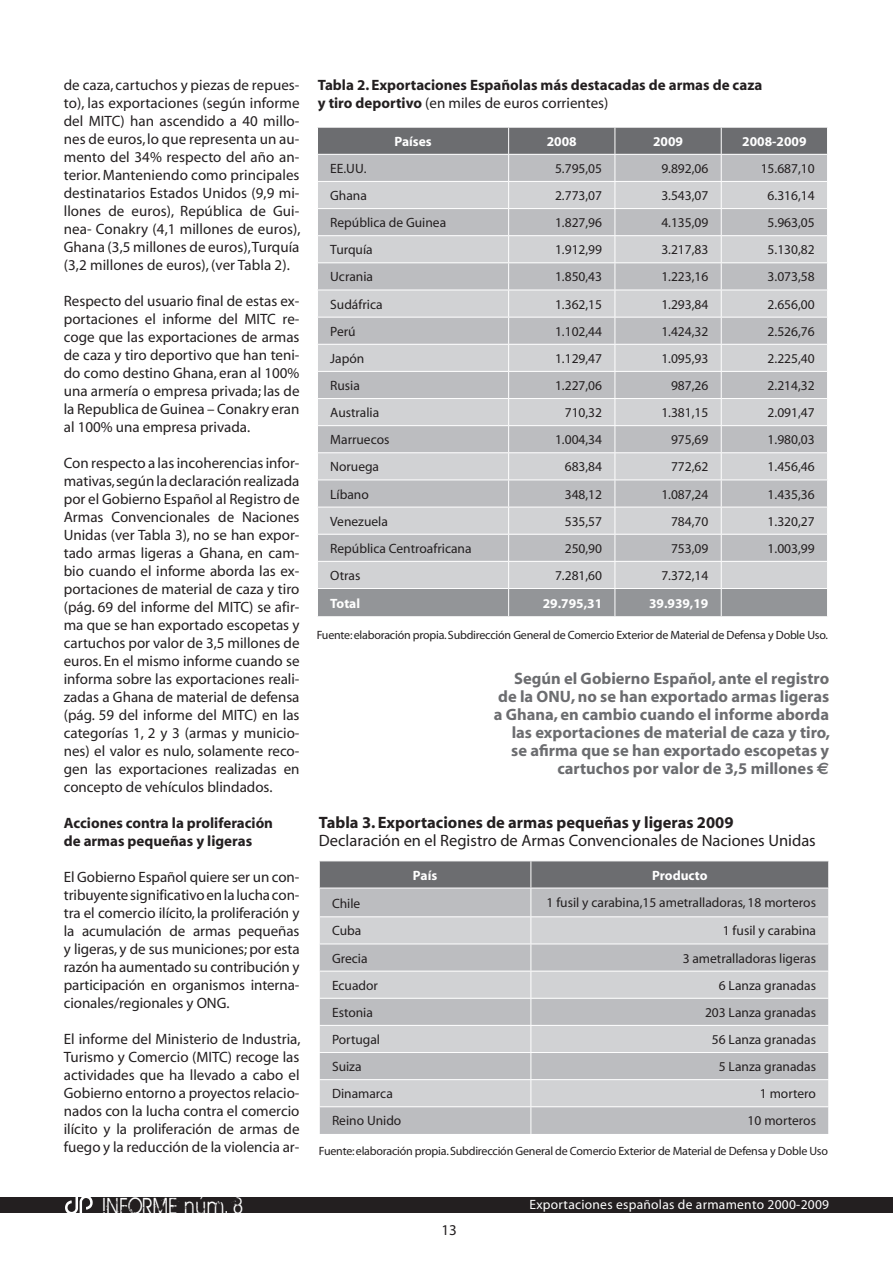
<style>
.page{position:relative;width:893px;height:1263px;background:#fff}
.page>*{position:absolute;margin:0;border:0;box-sizing:border-box;transform-origin:0 0}
.t1{font:25.2px "BIRTHOFAHERO";letter-spacing:.1em;color:#fff;scale:.83 1}
.t2{font:700 16.5px/18px "Myriad";color:#6c6d70;text-align:right}
.t3{font:16.5px "Myriad";color:#231f20}
.t4{font:700 16.5px "Myriad";color:#231f20}
.t5{font:15px/18px "Myriad";color:#231f20;text-align:justify}
.t6{font:700 15px/18px "Myriad";color:#231f20}
.t7{font:13.5px "Myriad";color:#231f20}
.t8{font:700 13.5px "Myriad";color:#fff}
.t9{font:13.5px "Myriad";letter-spacing:.02em;color:#fff}
.t10{font:12px "Myriad";letter-spacing:-.02em;color:#231f20}
.s1{font-weight:400}
.s2{font-family:"Euro Sans"}
</style>
<div class="page">
<div style="left:0;top:1197px;width:893px;height:16px;background:#231f20"></div>
<svg style="left:65px;top:1197px;width:28px;height:16px"></svg>
<svg style="left:317px;top:127px;width:511px;height:489px;background:#c1c2c4"></svg>
<svg style="left:319px;top:861px;width:510px;height:273px;background:#c2c3c5"></svg>
<p class="t5" style="left:64px;top:77px;width:238px">de caza, cartuchos y piezas de repues&shy;to), las exportaciones (según informe del MITC) han ascendido a 40 millo&shy;nes de euros, lo que representa un au&shy;mento del 34% respecto del año an&shy;terior. Manteniendo como principales destinatarios Estados Unidos (9,9 mi&shy;llones de euros), República de Gui&shy;nea- Conakry (4,1 millones de euros), Ghana (3,5 millones de euros), Turquía (3,2 millones de euros), (ver Tabla 2).</p>
<p class="t5" style="left:64px;top:293px;width:237px">Respecto del usuario final de estas ex&shy;portaciones el informe del MITC re&shy;coge que las exportaciones de armas de caza y tiro deportivo que han teni&shy;do como destino Ghana, eran al 100% una armería o empresa privada; las de la Republica de Guinea – Conakry eran al 100% una empresa privada.</p>
<p class="t5" style="left:64px;top:455px;width:237px">Con respecto a las incoherencias infor&shy;mativas, según la declaración realizada por el Gobierno Español al Registro de Armas Convencionales de Naciones Unidas (ver Tabla 3), no se han expor&shy;tado armas ligeras a Ghana, en cam&shy;bio cuando el informe aborda las ex&shy;portaciones de material de caza y tiro (pág. 69 del informe del MITC) se afir&shy;ma que se han exportado escopetas y cartuchos por valor de 3,5 millones de euros. En el mismo informe cuando se informa sobre las exportaciones reali&shy;zadas a Ghana de material de defensa (pág. 59 del informe del MITC) en las categorías 1, 2 y 3 (armas y municio&shy;nes) el valor es nulo, solamente reco&shy;gen las exportaciones realizadas en concepto de vehículos blindados.</p>
<p class="t6" style="left:64px;top:814px;width:211px">Acciones contra la proliferación de armas pequeñas y ligeras</p>
<p class="t5" style="left:64px;top:869px;width:237px">El Gobierno Español quiere ser un con&shy;tribuyente significativo en la lucha con&shy;tra el comercio ilícito, la proliferación y la acumulación de armas pequeñas y ligeras, y de sus municiones; por esta razón ha aumentado su contribución y participación en organismos interna&shy;cionales/regionales y ONG.</p>
<p class="t5" style="left:64px;top:1031px;width:238px">El informe del Ministerio de Industria, Turismo y Comercio (MITC) recoge las actividades que ha llevado a cabo el Gobierno entorno a proyectos relacio&shy;nados con la lucha contra el comercio ilícito y la proliferación de armas de fuego y la reducción de la violencia ar-</p>
<p class="t6" style="left:318px;top:76px;width:446px">Tabla 2. Exportaciones Españolas más destacadas de armas de caza y tiro deportivo <span class="s1">(en miles de euros corrientes)</span></p>
<p class="t8" style="left:394px;top:134px;width:39px">Países</p>
<p class="t8" style="left:547px;top:134px;width:31px">2008</p>
<p class="t8" style="left:653px;top:134px;width:31px">2009</p>
<p class="t8" style="left:742px;top:134px;width:66px">2008-2009</p>
<p class="t7" style="left:330px;top:162px;width:38px">EE.UU.</p>
<p class="t7" style="left:555px;top:162px;width:49px">5.795,05</p>
<p class="t7" style="left:661px;top:162px;width:49px">9.892,06</p>
<p class="t7" style="left:761px;top:162px;width:56px">15.687,10</p>
<p class="t7" style="left:330px;top:189px;width:38px">Ghana</p>
<p class="t7" style="left:555px;top:189px;width:49px">2.773,07</p>
<p class="t7" style="left:661px;top:189px;width:49px">3.543,07</p>
<p class="t7" style="left:768px;top:189px;width:49px">6.316,14</p>
<p class="t7" style="left:330px;top:216px;width:117px">República de Guinea</p>
<p class="t7" style="left:555px;top:216px;width:49px">1.827,96</p>
<p class="t7" style="left:661px;top:216px;width:49px">4.135,09</p>
<p class="t7" style="left:768px;top:216px;width:49px">5.963,05</p>
<p class="t7" style="left:330px;top:243px;width:44px">Turquía</p>
<p class="t7" style="left:555px;top:243px;width:49px">1.912,99</p>
<p class="t7" style="left:661px;top:243px;width:49px">3.217,83</p>
<p class="t7" style="left:768px;top:243px;width:49px">5.130,82</p>
<p class="t7" style="left:330px;top:270px;width:44px">Ucrania</p>
<p class="t7" style="left:555px;top:270px;width:49px">1.850,43</p>
<p class="t7" style="left:661px;top:270px;width:49px">1.223,16</p>
<p class="t7" style="left:768px;top:270px;width:49px">3.073,58</p>
<p class="t7" style="left:330px;top:297px;width:54px">Sudáfrica</p>
<p class="t7" style="left:555px;top:297px;width:49px">1.362,15</p>
<p class="t7" style="left:661px;top:297px;width:49px">1.293,84</p>
<p class="t7" style="left:768px;top:297px;width:49px">2.656,00</p>
<p class="t7" style="left:330px;top:324px;width:27px">Perú</p>
<p class="t7" style="left:555px;top:324px;width:49px">1.102,44</p>
<p class="t7" style="left:661px;top:324px;width:49px">1.424,32</p>
<p class="t7" style="left:768px;top:324px;width:49px">2.526,76</p>
<p class="t7" style="left:330px;top:352px;width:36px">Japón</p>
<p class="t7" style="left:555px;top:352px;width:49px">1.129,47</p>
<p class="t7" style="left:661px;top:352px;width:49px">1.095,93</p>
<p class="t7" style="left:768px;top:352px;width:49px">2.225,40</p>
<p class="t7" style="left:330px;top:379px;width:31px">Rusia</p>
<p class="t7" style="left:555px;top:379px;width:49px">1.227,06</p>
<p class="t7" style="left:671px;top:379px;width:39px">987,26</p>
<p class="t7" style="left:768px;top:379px;width:49px">2.214,32</p>
<p class="t7" style="left:330px;top:406px;width:51px">Australia</p>
<p class="t7" style="left:565px;top:406px;width:39px">710,32</p>
<p class="t7" style="left:661px;top:406px;width:49px">1.381,15</p>
<p class="t7" style="left:768px;top:406px;width:49px">2.091,47</p>
<p class="t7" style="left:330px;top:433px;width:61px">Marruecos</p>
<p class="t7" style="left:555px;top:433px;width:49px">1.004,34</p>
<p class="t7" style="left:671px;top:433px;width:39px">975,69</p>
<p class="t7" style="left:768px;top:433px;width:49px">1.980,03</p>
<p class="t7" style="left:330px;top:460px;width:50px">Noruega</p>
<p class="t7" style="left:565px;top:460px;width:39px">683,84</p>
<p class="t7" style="left:671px;top:460px;width:39px">772,62</p>
<p class="t7" style="left:768px;top:460px;width:49px">1.456,46</p>
<p class="t7" style="left:330px;top:487px;width:40px">Líbano</p>
<p class="t7" style="left:565px;top:487px;width:39px">348,12</p>
<p class="t7" style="left:661px;top:487px;width:49px">1.087,24</p>
<p class="t7" style="left:768px;top:487px;width:49px">1.435,36</p>
<p class="t7" style="left:330px;top:514px;width:59px">Venezuela</p>
<p class="t7" style="left:565px;top:514px;width:39px">535,57</p>
<p class="t7" style="left:671px;top:514px;width:39px">784,70</p>
<p class="t7" style="left:768px;top:514px;width:49px">1.320,27</p>
<p class="t7" style="left:330px;top:542px;width:143px">República Centroafricana</p>
<p class="t7" style="left:565px;top:542px;width:39px">250,90</p>
<p class="t7" style="left:671px;top:542px;width:39px">753,09</p>
<p class="t7" style="left:768px;top:542px;width:49px">1.003,99</p>
<p class="t7" style="left:330px;top:569px;width:32px">Otras</p>
<p class="t7" style="left:555px;top:569px;width:49px">7.281,60</p>
<p class="t7" style="left:661px;top:569px;width:49px">7.372,14</p>
<p class="t8" style="left:330px;top:596px;width:31px">Total</p>
<p class="t8" style="left:543px;top:596px;width:61px">29.795,31</p>
<p class="t8" style="left:649px;top:596px;width:61px">39.939,19</p>
<p class="t10" style="left:317px;top:629px;width:513px">Fuente: elaboración propia. Subdirección General de Comercio Exterior de Material de Defensa y Doble Uso.</p>
<p class="t2" style="left:494px;top:670px;width:338px">Según el Gobierno Español, ante el registro de la ONU, no se han exportado armas ligeras a Ghana, en cambio cuando el informe aborda las exportaciones de material de caza y tiro, se afirma que se han exportado escopetas y cartuchos por valor de 3,5 millones <span class="s2">€</span></p>
<p class="t4" style="left:319px;top:814px;width:416px">Tabla 3. Exportaciones de armas pequeñas y ligeras 2009</p>
<p class="t3" style="left:319px;top:832px;width:498px">Declaración en el Registro de Armas Convencionales de Naciones Unidas</p>
<p class="t8" style="left:413px;top:868px;width:26px">País</p>
<p class="t8" style="left:652px;top:868px;width:57px">Producto</p>
<p class="t7" style="left:332px;top:897px;width:30px">Chile</p>
<p class="t7" style="left:547px;top:895px;width:271px">1 fusil y carabina,15 ametralladoras, 18 morteros</p>
<p class="t7" style="left:332px;top:924px;width:31px">Cuba</p>
<p class="t7" style="left:723px;top:924px;width:95px">1 fusil y carabina</p>
<p class="t7" style="left:332px;top:951px;width:37px">Grecia</p>
<p class="t7" style="left:683px;top:951px;width:135px">3 ametralladoras ligeras</p>
<p class="t7" style="left:332px;top:978px;width:47px">Ecuador</p>
<p class="t7" style="left:719px;top:978px;width:99px">6 Lanza granadas</p>
<p class="t7" style="left:332px;top:1006px;width:42px">Estonia</p>
<p class="t7" style="left:705px;top:1006px;width:113px">203 Lanza granadas</p>
<p class="t7" style="left:332px;top:1033px;width:50px">Portugal</p>
<p class="t7" style="left:712px;top:1033px;width:106px">56 Lanza granadas</p>
<p class="t7" style="left:332px;top:1060px;width:31px">Suiza</p>
<p class="t7" style="left:719px;top:1060px;width:99px">5 Lanza granadas</p>
<p class="t7" style="left:332px;top:1087px;width:62px">Dinamarca</p>
<p class="t7" style="left:760px;top:1087px;width:58px">1 mortero</p>
<p class="t7" style="left:332px;top:1114px;width:71px">Reino Unido</p>
<p class="t7" style="left:748px;top:1114px;width:70px">10 morteros</p>
<p class="t10" style="left:319px;top:1145px;width:511px">Fuente: elaboración propia. Subdirección General de Comercio Exterior de Material de Defensa y Doble Uso</p>
<h1 class="t1" style="left:103px;top:1192px;width:170px">INFORME núm. 8</h1>
<p class="t9" style="left:529px;top:1198px;width:301px">Exportaciones españolas de armamento 2000-2009</p>
<p class="t5" style="left:441px;top:1222px;width:17px">13</p>
</div>
